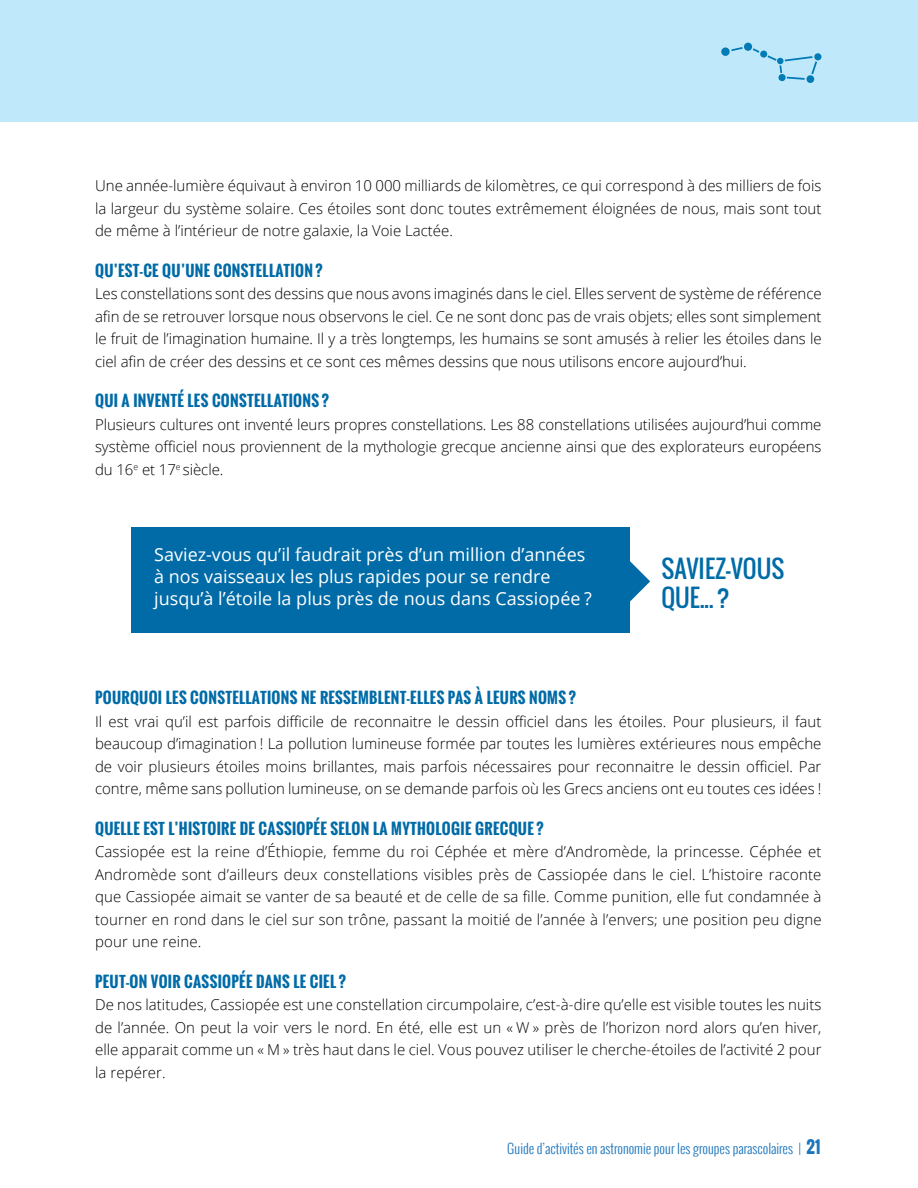
<style>
.page{position:relative;width:918px;height:1188px;background:#fff}
.page>*{position:absolute;margin:0;border:0;box-sizing:border-box;transform-origin:0 0}
.t1{font:24px/28.8px "Oswald";color:#006ba7}
.t2{font:18px/21.6px "Open Sans";color:#fff}
.t3{font:300 15px/22.5px "Open Sans";color:#000;text-align:justify}
.t4{font:700 15px "Oswald";letter-spacing:.02em;color:#006ba7}
.t5{font:300 13.5px "Oswald";color:#1c75bc}
.s1{font-weight:700;font-size:16.5px}
</style>
<div class="page">
<div style="left:0;top:0;width:918px;height:122px;background:#c0e8fb"></div>
<div style="left:721px;top:47px;width:9px;height:9px;background:#007bb6;border-radius:50%"></div>
<div style="left:744px;top:43px;width:8px;height:8px;background:#007bb6;border-radius:50%"></div>
<div style="left:807px;top:75px;width:7px;height:8px;background:#007bb6;border-radius:50%"></div>
<div style="left:814px;top:53px;width:7px;height:7px;background:#007bb6;border-radius:50%"></div>
<div style="left:760px;top:51px;width:7px;height:7px;background:#007bb6;border-radius:50%"></div>
<svg style="left:731px;top:47px;width:12px;height:4px"></svg>
<svg style="left:768px;top:55px;width:49px;height:25px"></svg>
<svg style="left:753px;top:48px;width:6px;height:5px"></svg>
<div style="left:131px;top:527px;width:499px;height:105px;background:#006ba7"></div>
<svg style="left:630px;top:561px;width:20px;height:41px"></svg>
<p class="t3" style="left:95px;top:174px;width:728px">Une année-lumière équivaut à environ 10 000 milliards de kilomètres, ce qui correspond à des milliers de fois la largeur du système solaire. Ces étoiles sont donc toutes extrêmement éloignées de nous, mais sont tout de même à l’intérieur de notre galaxie, la Voie Lactée.</p>
<p class="t4" style="left:95px;top:259px;width:229px">QU’EST-CE QU’UNE CONSTELLATION ?</p>
<p class="t3" style="left:95px;top:282px;width:728px">Les constellations sont des dessins que nous avons imaginés dans le ciel. Elles servent de système de référence afin de se retrouver lorsque nous observons le ciel. Ce ne sont donc pas de vrais objets; elles sont simplement le fruit de l’imagination humaine. Il y a très longtemps, les humains se sont amusés à relier les étoiles dans le ciel afin de créer des dessins et ce sont ces mêmes dessins que nous utilisons encore aujourd’hui.</p>
<p class="t4" style="left:95px;top:390px;width:235px">QUI A INVENTÉ LES CONSTELLATIONS ?</p>
<p class="t3" style="left:95px;top:413px;width:728px">Plusieurs cultures ont inventé leurs propres constellations. Les 88 constellations utilisées aujourd’hui comme système officiel nous proviennent de la mythologie grecque ancienne ainsi que des explorateurs européens du 16<sup>e</sup> et 17<sup>e</sup> siècle.</p>
<p class="t2" style="left:154px;top:544px;width:439px">Saviez-vous qu’il faudrait près d’un million d’années à nos vaisseaux les plus rapides pour se rendre jusqu’à l’étoile la plus près de nous dans Cassiopée ?</p>
<h1 class="t1" style="left:661px;top:555px;width:124px">SAVIEZ-VOUS<br>QUE...?</h1>
<p class="t4" style="left:95px;top:687px;width:482px">POURQUOI LES CONSTELLATIONS NE RESSEMBLENT-ELLES PAS À LEURS NOMS ?</p>
<p class="t3" style="left:95px;top:710px;width:728px">Il est vrai qu’il est parfois difficile de reconnaitre le dessin officiel dans les étoiles. Pour plusieurs, il faut beaucoup d’imagination ! La pollution lumineuse formée par toutes les lumières extérieures nous empêche de voir plusieurs étoiles moins brillantes, mais parfois nécessaires pour reconnaitre le dessin officiel. Par contre, même sans pollution lumineuse, on se demande parfois où les Grecs anciens ont eu toutes ces idées !</p>
<p class="t4" style="left:95px;top:817px;width:450px">QUELLE EST L’HISTOIRE DE CASSIOPÉE SELON LA MYTHOLOGIE GRECQUE ?</p>
<p class="t3" style="left:95px;top:840px;width:728px">Cassiopée est la reine d’Éthiopie, femme du roi Céphée et mère d’Andromède, la princesse. Céphée et Andromède sont d’ailleurs deux constellations visibles près de Cassiopée dans le ciel. L’histoire raconte que Cassiopée aimait se vanter de sa beauté et de celle de sa fille. Comme punition, elle fut condamnée à tourner en rond dans le ciel sur son trône, passant la moitié de l’année à l’envers; une position peu digne pour une reine.</p>
<p class="t4" style="left:95px;top:970px;width:252px">PEUT-ON VOIR CASSIOPÉE DANS LE CIEL ?</p>
<p class="t3" style="left:95px;top:993px;width:728px">De nos latitudes, Cassiopée est une constellation circumpolaire, c’est-à-dire qu’elle est visible toutes les nuits de l’année. On peut la voir vers le nord. En été, elle est un « W » près de l’horizon nord alors qu’en hiver, elle apparait comme un « M » très haut dans le ciel. Vous pouvez utiliser le cherche-étoiles de l’activité 2 pour la repérer.</p>
<p class="t5" style="left:507px;top:1138px;width:315px">Guide d’activités en astronomie pour les groupes parascolaires | <span class="s1">21</span></p>
</div>
